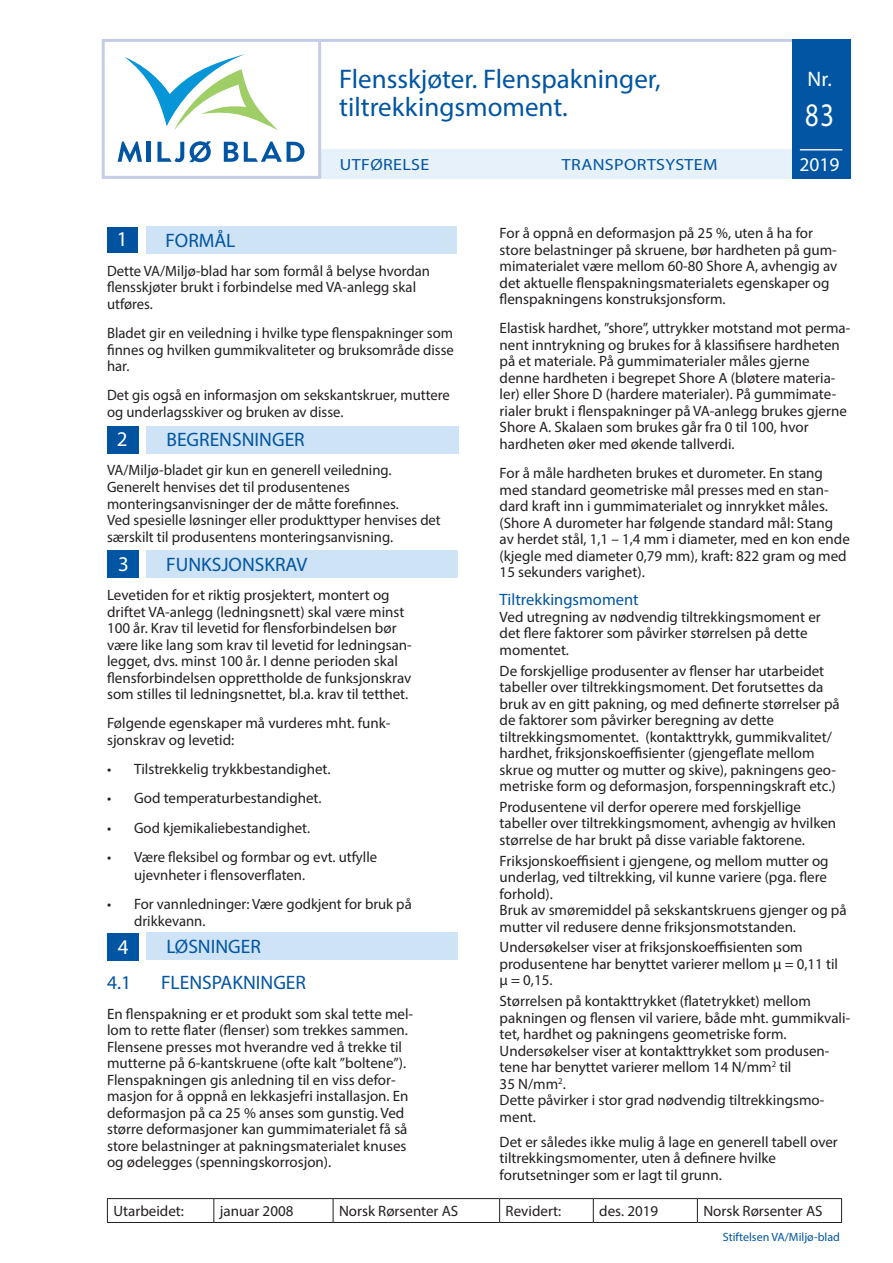
<style>
.page{position:relative;width:893px;height:1263px;background:#fff}
.page>*{position:absolute;margin:0;border:0;box-sizing:border-box;transform-origin:0 0}
.t1{font:33px "Myriad Pro";color:#fff;scale:.8 1}
.t2{font:27px/28.5px "Myriad Pro";color:#0155a2}
.t3{font:21px "Myriad Pro";color:#fff}
.t4{font:19.5px "Myriad Pro";color:#0155a2}
.t5{font:19.5px "Myriad Pro";color:#fff}
.t6{font:16.5px "Myriad Pro";color:#0155a2}
.t7{font:16.2px "Myriad Pro";letter-spacing:.02em;color:#0155a2;scale:1.11 1}
.t8{font:15px/16.5px "Myriad Pro";color:#231f20}
.t9{font:12px "Myriad Pro";color:#0155a2}
</style>
<div class="page">
<div style="left:107px;top:228px;width:30px;height:25px;background:#0153a0"></div>
<div style="left:146px;top:227px;width:310px;height:27px;background:#cee3f5"></div>
<div style="left:107px;top:426px;width:31px;height:27px;background:#0153a0"></div>
<div style="left:147px;top:426px;width:312px;height:28px;background:#cee3f5"></div>
<div style="left:107px;top:551px;width:31px;height:27px;background:#0155a2"></div>
<div style="left:147px;top:550px;width:311px;height:28px;background:#cee3f5"></div>
<div style="left:107px;top:933px;width:31px;height:27px;background:#0155a2"></div>
<div style="left:147px;top:932px;width:311px;height:28px;background:#cee3f5"></div>
<div style="left:102px;top:39px;width:749px;height:140px;border:3px solid #c5cce6"></div>
<div style="left:321px;top:149px;width:472px;height:30px;background:#e6f1f9"></div>
<hr style="left:318px;top:41px;width:3px;height:137px;background:#c5cce6">
<svg style="left:124px;top:54px;width:154px;height:76px"></svg>
<svg style="left:118px;top:142px;width:24px;height:20px"></svg>
<hr style="left:147px;top:142px;width:4px;height:20px;background:#0155a2">
<svg style="left:157px;top:141px;width:54px;height:21px"></svg>
<svg style="left:224px;top:142px;width:14px;height:20px"></svg>
<svg style="left:244px;top:142px;width:60px;height:20px"></svg>
<div style="left:792px;top:39px;width:59px;height:140px;background:#0155a2"></div>
<hr style="left:800px;top:149px;width:42px;height:2px;background:#e7e9f4">
<hr style="left:107px;top:1198px;width:107px;height:1px;background:#231f20">
<svg style="left:107px;top:1199px;width:1px;height:23px"></svg>
<hr style="left:214px;top:1198px;width:119px;height:1px;background:#231f20">
<svg style="left:213px;top:1199px;width:1px;height:23px"></svg>
<hr style="left:333px;top:1198px;width:167px;height:1px;background:#231f20">
<svg style="left:333px;top:1199px;width:1px;height:23px"></svg>
<hr style="left:500px;top:1198px;width:93px;height:1px;background:#231f20">
<svg style="left:499px;top:1199px;width:1px;height:23px"></svg>
<hr style="left:593px;top:1198px;width:104px;height:1px;background:#231f20">
<svg style="left:593px;top:1199px;width:1px;height:23px"></svg>
<hr style="left:697px;top:1198px;width:145px;height:1px;background:#231f20">
<svg style="left:697px;top:1199px;width:1px;height:23px"></svg>
<svg style="left:719px;top:1198px;width:123px;height:24px"></svg>
<hr style="left:107px;top:1222px;width:107px;height:1px;background:#231f20">
<hr style="left:214px;top:1222px;width:119px;height:1px;background:#231f20">
<hr style="left:333px;top:1222px;width:167px;height:1px;background:#231f20">
<hr style="left:500px;top:1222px;width:93px;height:1px;background:#231f20">
<hr style="left:593px;top:1222px;width:104px;height:1px;background:#231f20">
<hr style="left:697px;top:1222px;width:145px;height:1px;background:#231f20">
<h2 class="t2" style="left:339px;top:64px;width:323px">Flensskjøter. Flenspakninger, tiltrekkingsmoment.</h2>
<p class="t7" style="left:340px;top:155px;width:82px">UTFØRELSE</p>
<p class="t7" style="left:562px;top:155px;width:142px">TRANSPORTSYSTEM</p>
<h3 class="t3" style="left:807px;top:66px;width:26px">Nr.</h3>
<h1 class="t1" style="left:805px;top:94px;width:37px">83</h1>
<h3 class="t5" style="left:800px;top:152px;width:42px">2019</h3>
<h3 class="t3" style="left:117px;top:226px;width:12px">1</h3>
<h3 class="t4" style="left:165px;top:228px;width:72px">FORMÅL</h3>
<p class="t8" style="left:107px;top:262px;width:324px">Dette VA/Miljø-blad har som formål å belyse hvordan flensskjøter brukt i forbindelse med VA-anlegg skal utføres.</p>
<p class="t8" style="left:107px;top:325px;width:348px;text-align:justify">Bladet gir en veiledning i hvilke type flenspakninger som finnes og hvilken gummikvaliteter og bruksområde disse har.</p>
<p class="t8" style="left:107px;top:387px;width:344px">Det gis også en informasjon om sekskantskruer, muttere og underlagsskiver og bruken av disse.</p>
<h3 class="t3" style="left:117px;top:426px;width:12px">2</h3>
<h3 class="t4" style="left:166px;top:428px;width:140px">BEGRENSNINGER</h3>
<p class="t8" style="left:107px;top:462px;width:335px">VA/Miljø-bladet gir kun en generell veiledning.<br>Generelt henvises det til produsentenes monteringsanvisninger der de måtte forefinnes.<br>Ved spesielle løsninger eller produkttyper henvises det særskilt til produsentens monteringsanvisning.</p>
<h3 class="t3" style="left:118px;top:551px;width:12px">3</h3>
<h3 class="t4" style="left:166px;top:552px;width:143px">FUNKSJONSKRAV</h3>
<p class="t8" style="left:107px;top:586px;width:306px">Levetiden for et riktig prosjektert, montert og driftet VA-anlegg (ledningsnett) skal være minst 100 år. Krav til levetid for flensforbindelsen bør være like lang som krav til levetid for ledningsan&shy;legget, dvs. minst 100 år. I denne perioden skal flensforbindelsen opprettholde de funksjonskrav som stilles til ledningsnettet, bl.a. krav til tetthet.</p>
<p class="t8" style="left:107px;top:715px;width:285px">Følgende egenskaper må vurderes mht. funk&shy;sjonskrav og levetid:</p>
<p class="t8" style="left:107px;top:760px;width:225px">• Tilstrekkelig trykkbestandighet.</p>
<p class="t8" style="left:107px;top:790px;width:216px">• God temperaturbestandighet.</p>
<p class="t8" style="left:107px;top:819px;width:205px">• God kjemikaliebestandighet.</p>
<p class="t8" style="left:134px;top:847px;width:245px;line-height:18px;text-indent:-27px">• Være fleksibel og formbar og evt. utfylle ujevnheter i flensoverflaten.</p>
<p class="t8" style="left:134px;top:895px;width:279px;text-indent:-27px">• For vannledninger: Være godkjent for bruk på drikkevann.</p>
<h3 class="t3" style="left:118px;top:934px;width:12px">4</h3>
<h3 class="t4" style="left:166px;top:934px;width:96px">LØSNINGER</h3>
<h3 class="t4" style="left:107px;top:971px;width:26px">4.1</h3>
<h3 class="t4" style="left:161px;top:971px;width:146px">FLENSPAKNINGER</h3>
<p class="t8" style="left:107px;top:1005px;width:308px">En flenspakning er et produkt som skal tette mel&shy;lom to rette flater (flenser) som trekkes sammen.<br>Flensene presses mot hverandre ved å trekke til mutterne på 6-kantskruene (ofte kalt ”boltene”).<br>Flenspakningen gis anledning til en viss defor&shy;masjon for å oppnå en lekkasjefri installasjon. En deformasjon på ca 25 % anses som gunstig. Ved større deformasjoner kan gummimaterialet få så store belastninger at pakningsmaterialet knuses og ødelegges (spenningskorrosjon).</p>
<p class="t8" style="left:500px;top:225px;width:339px">For å oppnå en deformasjon på 25 %, uten å ha for store belastninger på skruene, bør hardheten på gum&shy;mimaterialet være mellom 60-80 Shore A, avhengig av det aktuelle flenspakningsmaterialets egenskaper og flenspakningens konstruksjonsform.</p>
<p class="t8" style="left:500px;top:320px;width:352px">Elastisk hardhet, ”shore”, uttrykker motstand mot perma&shy;nent inntrykning og brukes for å klassifisere hardheten på et materiale. På gummimaterialer måles gjerne denne hardheten i begrepet Shore A (bløtere materia&shy;ler) eller Shore D (hardere materialer). På gummimate&shy;rialer brukt i flenspakninger på VA-anlegg brukes gjerne Shore A. Skalaen som brukes går fra 0 til 100, hvor hardheten øker med økende tallverdi.</p>
<p class="t8" style="left:500px;top:465px;width:352px">For å måle hardheten brukes et durometer. En stang med standard geometriske mål presses med en stan&shy;dard kraft inn i gummimaterialet og innrykket måles. (Shore A durometer har følgende standard mål: Stang av herdet stål, 1,1 – 1,4 mm i diameter, med en kon ende (kjegle med diameter 0,79 mm), kraft: 822 gram og med 15 sekunders varighet).</p>
<p class="t6" style="left:500px;top:590px;width:140px">Tiltrekkingsmoment</p>
<p class="t8" style="left:500px;top:608px;width:323px">Ved utregning av nødvendig tiltrekkingsmoment er det flere faktorer som påvirker størrelsen på dette momentet.</p>
<p class="t8" style="left:500px;top:662px;width:342px">De forskjellige produsenter av flenser har utarbeidet tabeller over tiltrekkingsmoment. Det forutsettes da bruk av en gitt pakning, og med definerte størrelser på de faktorer som påvirker beregning av dette tiltrekkingsmomentet. (kontakttrykk, gummikvalitet/ hardhet, friksjonskoeffisienter (gjengeflate mellom skrue og mutter og mutter og skive), pakningens geo&shy;metriske form og deformasjon, forspenningskraft etc.)</p>
<p class="t8" style="left:500px;top:798px;width:338px">Produsentene vil derfor operere med forskjellige tabeller over tiltrekkingsmoment, avhengig av hvilken størrelse de har brukt på disse variable faktorene.</p>
<p class="t8" style="left:500px;top:852px;width:349px">Friksjonskoeffisient i gjengene, og mellom mutter og underlag, ved tiltrekking, vil kunne variere (pga. flere forhold).<br>Bruk av smøremiddel på sekskantskruens gjenger og på mutter vil redusere denne friksjonsmotstanden.</p>
<p class="t8" style="left:500px;top:939px;width:340px">Undersøkelser viser at friksjonskoeffisienten som produsentene har benyttet varierer mellom µ = 0,11 til µ = 0,15.</p>
<p class="t8" style="left:500px;top:993px;width:352px">Størrelsen på kontakttrykket (flatetrykket) mellom pakningen og flensen vil variere, både mht. gummikvali&shy;tet, hardhet og pakningens geometriske form.<br>Undersøkelser viser at kontakttrykket som produsen&shy;tene har benyttet varierer mellom 14 N/mm<sup>2</sup> til<br>35 N/mm<sup>2</sup>.<br>Dette påvirker i stor grad nødvendig tiltrekkingsmo&shy;ment.</p>
<p class="t8" style="left:500px;top:1133px;width:340px">Det er således ikke mulig å lage en generell tabell over tiltrekkingsmomenter, uten å definere hvilke forutsetninger som er lagt til grunn.</p>
<p class="t8" style="left:113px;top:1203px;width:72px">Utarbeidet:</p>
<p class="t8" style="left:220px;top:1203px;width:75px">januar 2008</p>
<p class="t8" style="left:339px;top:1203px;width:121px">Norsk Rørsenter AS</p>
<p class="t8" style="left:506px;top:1203px;width:57px">Revidert:</p>
<p class="t8" style="left:599px;top:1202px;width:60px">des. 2019</p>
<p class="t8" style="left:703px;top:1203px;width:121px">Norsk Rørsenter AS</p>
<p class="t9" style="left:723px;top:1230px;width:119px">Stiftelsen VA/Miljø-blad</p>
</div>
